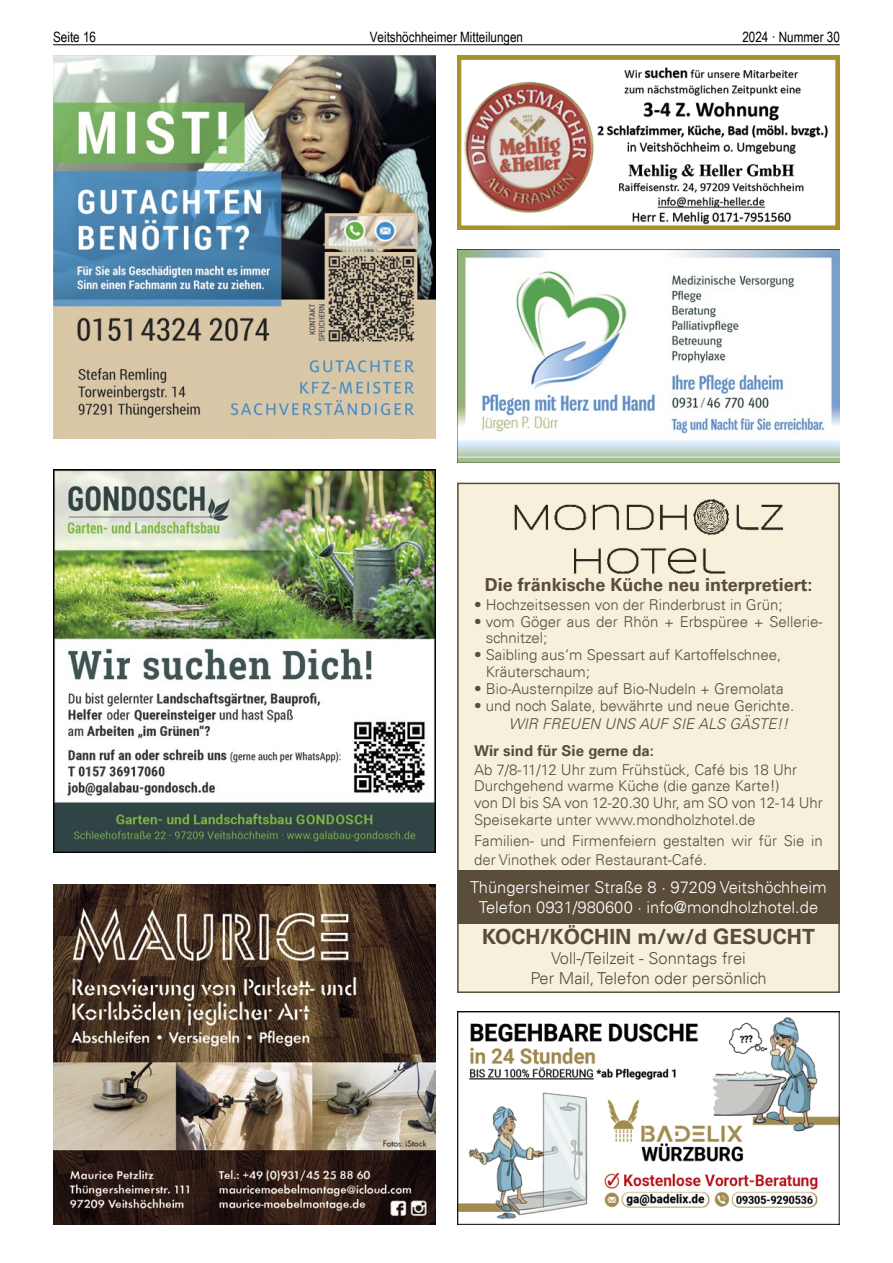
<style>
.page{position:relative;width:893px;height:1263px;background:#fff}
.page>*{position:absolute;margin:0;border:0;box-sizing:border-box;transform-origin:0 0}
.t1{font:700 21px "Univers LT";color:#584d3b}
.t2{font:700 18px "Univers LT";color:#584d3b}
.t3{font:300 16.5px/19.8px "Univers LT";color:#fff;text-align:center}
.t4{font:300 16.5px/19.8px "Univers LT";color:#584d3b;text-align:center}
.t5{font:300 15px/16.8px "Univers LT";color:#584d3b}
.t6{font:italic 300 15px "Univers LT";color:#584d3b}
.t7{font:700 15px "Univers LT";color:#584d3b}
.t8{font:14.25px "Arial Narrow";color:#000}
</style>
<div class="page">
<hr style="left:53px;top:44px;width:787px;height:1px;background:#000">
<img style="left:53px;top:470px;width:383px;height:383px">
<img style="left:457px;top:250px;width:383px;height:212px">
<img style="left:457px;top:55px;width:383px;height:175px">
<img style="left:53px;top:884px;width:383px;height:341px">
<div style="left:458px;top:483px;width:381px;height:509px;background:#f7f1dc"></div>
<div style="left:457px;top:483px;width:383px;height:510px;border:2px solid #584d3b"></div>
<div style="left:457px;top:870px;width:383px;height:53px;background:#5a4d3a"></div>
<img style="left:515px;top:500px;width:267px;height:74px">
<img style="left:457px;top:1012px;width:383px;height:213px">
<img style="left:53px;top:55px;width:383px;height:383px">
<p class="t8" style="left:53px;top:27px;width:44px">Seite 16</p>
<p class="t8" style="left:370px;top:27px;width:155px">Veitshöchheimer Mitteilungen</p>
<p class="t8" style="left:742px;top:27px;width:99px">2024 · Nummer 30</p>
<p class="t2" style="left:485px;top:574px;width:329px">Die fränkische Küche neu interpretiert:</p>
<p class="t5" style="left:474px;top:596px;width:310px">• Hochzeitsessen von der Rinderbrust in Grün;</p>
<p class="t5" style="left:486px;top:613px;width:338px;text-indent:-12px">• vom Göger aus der Rhön + Erbspüree + Sellerie&shy;schnitzel;</p>
<p class="t5" style="left:486px;top:647px;width:297px;text-indent:-12px">• Saibling aus‘m Spessart auf Kartoffelschnee,<br>Kräuterschaum;</p>
<p class="t5" style="left:474px;top:680px;width:311px">• Bio-Austernpilze auf Bio-Nudeln + Gremolata</p>
<p class="t5" style="left:474px;top:697px;width:322px">• und noch Salate, bewährte und neue Gerichte.</p>
<p class="t6" style="left:509px;top:715px;width:281px">WIR FREUEN UNS AUF SIE ALS GÄSTE!!</p>
<p class="t7" style="left:474px;top:742px;width:182px">Wir sind für Sie gerne da:</p>
<p class="t5" style="left:474px;top:761px;width:350px">Ab 7/8-11/12 Uhr zum Frühstück, Café bis 18 Uhr Durchgehend warme Küche (die ganze Karte!)<br>von DI bis SA von 12-20.30 Uhr, am SO von 12-14 Uhr Speisekarte unter www.mondholzhotel.de</p>
<p class="t5" style="left:474px;top:832px;width:350px;line-height:18.3px">Familien- und Firmenfeiern gestalten wir für Sie in der Vinothek oder Restaurant-Café.</p>
<p class="t3" style="left:470px;top:877px;width:358px">Thüngersheimer Straße 8 · 97209 Veitshöchheim<br>Telefon 0931/980600 · info@mondholzhotel.de</p>
<h1 class="t1" style="left:482px;top:924px;width:334px">KOCH/KÖCHIN m/w/d GESUCHT</h1>
<p class="t4" style="left:530px;top:948px;width:238px">Voll-/Teilzeit - Sonntags frei<br>Per Mail, Telefon oder persönlich</p>
</div>
